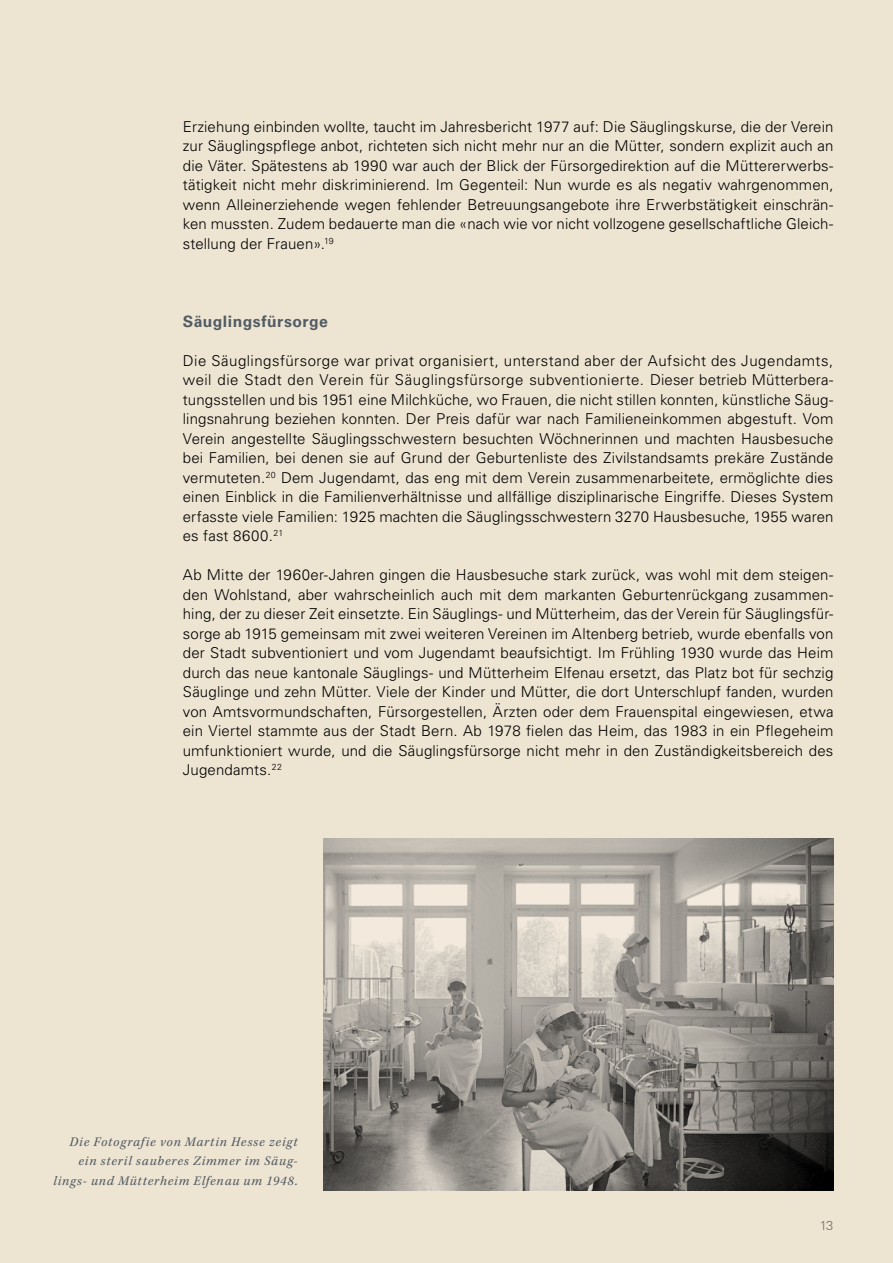
<style>
.page{position:relative;width:893px;height:1263px;background:#eee4d2}
.page>*{position:absolute;margin:0;border:0;box-sizing:border-box;transform-origin:0 0}
.t1{font:700 15.75px "Univers LT Std";letter-spacing:.03em;color:#515c64}
.t2{font:300 15px/19.5px "Univers LT Std";letter-spacing:.01em;color:#000;text-align:justify}
.t3{font:italic 13.5px/19.5px "Kepler Std";letter-spacing:.065em;color:#515c64;text-align:right}
.t4{font:300 12.9px "Univers LT Std";color:#7c7b7b}
</style>
<div class="page">
<img style="left:323px;top:838px;width:510px;height:352px">
<p class="t2" style="left:183px;top:117px;width:652px">Erziehung einbinden wollte, taucht im Jahresbericht 1977 auf: Die Säuglingskurse, die der Verein zur Säuglingspflege anbot, richteten sich nicht mehr nur an die Mütter, sondern explizit auch an die Väter. Spätestens ab 1990 war auch der Blick der Fürsorgedirektion auf die Müttererwerbs&shy;tätigkeit nicht mehr diskriminierend. Im Gegenteil: Nun wurde es als negativ wahrgenommen, wenn Alleinerziehende wegen fehlender Betreuungsangebote ihre Erwerbstätigkeit einschrän&shy;ken mussten. Zudem bedauerte man die «nach wie vor nicht vollzogene gesellschaftliche Gleich&shy;stellung der Frauen».<sup>19</sup></p>
<p class="t1" style="left:183px;top:312px;width:147px">Säuglingsfürsorge</p>
<p class="t2" style="left:183px;top:351px;width:652px">Die Säuglingsfürsorge war privat organisiert, unterstand aber der Aufsicht des Jugendamts, weil die Stadt den Verein für Säuglingsfürsorge subventionierte. Dieser betrieb Mütterbera&shy;tungsstellen und bis 1951 eine Milchküche, wo Frauen, die nicht stillen konnten, künstliche Säug&shy;lingsnahrung beziehen konnten. Der Preis dafür war nach Familieneinkommen abgestuft. Vom Verein angestellte Säuglingsschwestern besuchten Wöchnerinnen und machten Hausbesuche bei Familien, bei denen sie auf Grund der Geburtenliste des Zivilstandsamts prekäre Zustände vermuteten.<sup>20</sup> Dem Jugendamt, das eng mit dem Verein zusammenarbeitete, ermöglichte dies einen Einblick in die Familienverhältnisse und allfällige disziplinarische Eingriffe. Dieses System erfasste viele Familien: 1925 machten die Säuglingsschwestern 3270 Hausbesuche, 1955 waren es fast 8600.<sup>21</sup></p>
<p class="t2" style="left:183px;top:565px;width:652px">Ab Mitte der 1960er-Jahren gingen die Hausbesuche stark zurück, was wohl mit dem steigen&shy;den Wohlstand, aber wahrscheinlich auch mit dem markanten Geburtenrückgang zusammen&shy;hing, der zu dieser Zeit einsetzte. Ein Säuglings- und Mütterheim, das der Verein für Säuglingsfür&shy;sorge ab 1915 gemeinsam mit zwei weiteren Vereinen im Altenberg betrieb, wurde ebenfalls von der Stadt subventioniert und vom Jugendamt beaufsichtigt. Im Frühling 1930 wurde das Heim durch das neue kantonale Säuglings- und Mütterheim Elfenau ersetzt, das Platz bot für sechzig Säuglinge und zehn Mütter. Viele der Kinder und Mütter, die dort Unterschlupf fanden, wurden von Amtsvormundschaften, Fürsorgestellen, Ärzten oder dem Frauenspital eingewiesen, etwa ein Viertel stammte aus der Stadt Bern. Ab 1978 fielen das Heim, das 1983 in ein Pflegeheim umfunktioniert wurde, und die Säuglingsfürsorge nicht mehr in den Zuständigkeitsbereich des Jugendamts.<sup>22</sup></p>
<p class="t3" style="left:54px;top:1132px;width:246px">Die Fotografie von Martin Hesse zeigt ein steril sauberes Zimmer im Säug&shy;lings- und Mütterheim Elfenau um 1948.</p>
<p class="t4" style="left:819px;top:1217px;width:16px">13</p>
</div>
